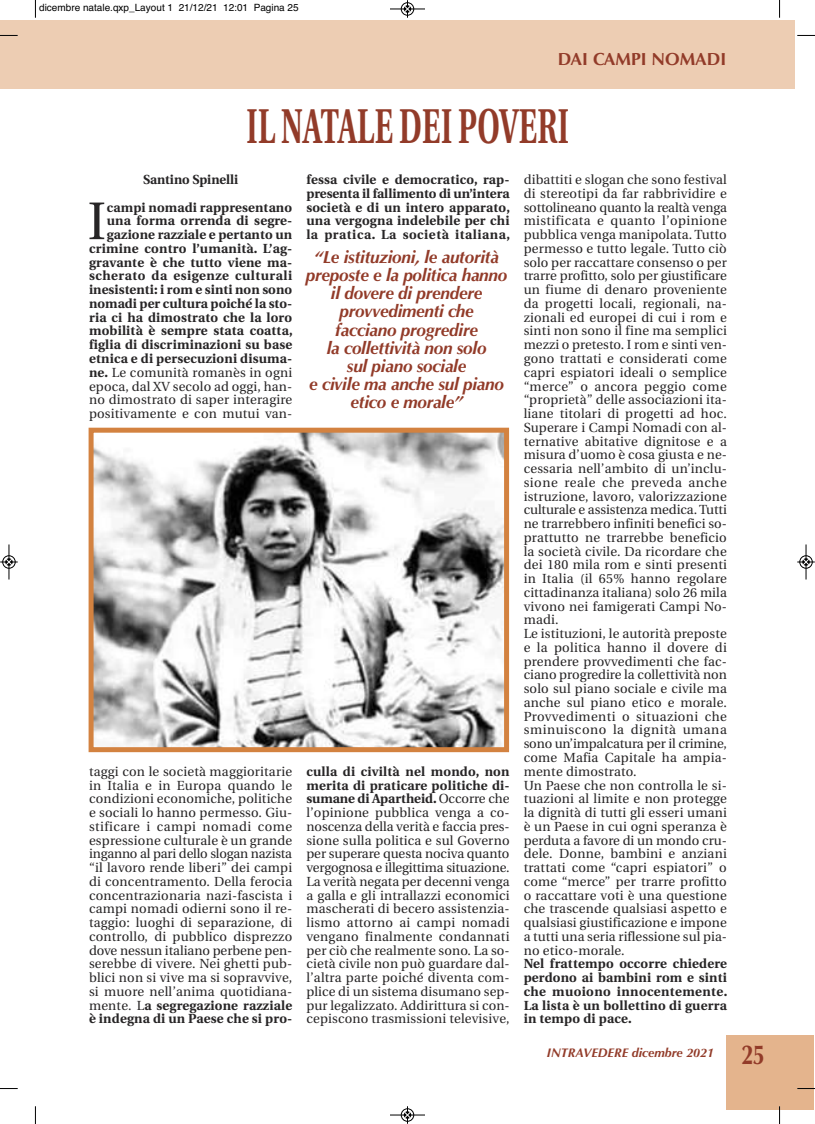
<style>
.page{position:relative;width:815px;height:1124px;background:#fff}
.page>*{position:absolute;margin:0;border:0;box-sizing:border-box;transform-origin:0 0}
.t1{font:52.88px "Utopia";color:#272526}
.t2{font:700 48.75px "Utopia";letter-spacing:.015em;color:#923b29;scale:.6 1}
.t3{font:italic 700 17.5px/18.1px "Optima";letter-spacing:-.015em;color:#923b29;text-align:center}
.t4{font:700 17.5px "Optima";color:#923b29}
.t5{font:13.12px/13.8px "Utopia";letter-spacing:.015em;color:#272526;text-align:justify}
.t6{font:700 13.12px/13.8px "Utopia";letter-spacing:.015em;color:#272526;text-align:justify}
.t7{font:italic 700 12.5px "Optima";color:#923b29}
.t8{font:10px "Helvetica";color:#000}
.s1{font-weight:400}
.s2{font-weight:700}
.s3{font-style:normal;font-size:27.5px}
</style>
<div class="page">
<div style="left:726px;top:1035px;width:88px;height:74px;background:#e4b48d"></div>
<div style="left:0;top:20px;width:794px;height:69px;background:#edcdb3"></div>
<img style="left:95px;top:433px;width:408px;height:313px">
<div style="left:89px;top:427px;width:420px;height:325px;border:5px solid #d38240"></div>
<svg style="left:35px;top:0;width:1px;height:18px"></svg>
<svg style="left:0;top:35px;width:18px;height:1px"></svg>
<svg style="left:779px;top:0;width:1px;height:18px"></svg>
<svg style="left:797px;top:35px;width:18px;height:1px"></svg>
<svg style="left:35px;top:1106px;width:1px;height:17px"></svg>
<svg style="left:0;top:1088px;width:18px;height:1px"></svg>
<svg style="left:779px;top:1106px;width:1px;height:17px"></svg>
<svg style="left:797px;top:1088px;width:18px;height:1px"></svg>
<div style="left:401px;top:2px;width:13px;height:14px;border:1px solid #fff;border-radius:50%"></div>
<hr style="left:390px;top:9px;width:35px;height:1px;background:#000">
<div style="left:401px;top:3px;width:13px;height:12px;border:1px solid #000;border-radius:50%"></div>
<svg style="left:404px;top:0;width:7px;height:18px"></svg>
<hr style="left:390px;top:1114px;width:35px;height:1px;background:#000">
<div style="left:401px;top:1108px;width:13px;height:13px;border:1px solid #000;border-radius:50%"></div>
<svg style="left:404px;top:1106px;width:7px;height:17px"></svg>
<div style="left:2px;top:555px;width:14px;height:13px;border:1px solid #fff;border-radius:50%"></div>
<hr style="left:9px;top:544px;width:1px;height:35px;background:#000">
<div style="left:3px;top:555px;width:12px;height:13px;border:1px solid #000;border-radius:50%"></div>
<svg style="left:0;top:558px;width:18px;height:7px"></svg>
<div style="left:799px;top:555px;width:14px;height:13px;border:1px solid #fff;border-radius:50%"></div>
<hr style="left:806px;top:544px;width:1px;height:35px;background:#000">
<div style="left:800px;top:555px;width:12px;height:13px;border:1px solid #000;border-radius:50%"></div>
<svg style="left:797px;top:558px;width:18px;height:7px"></svg>
<p class="t8" style="left:39px;top:4px;width:261px">dicembre natale.qxp_Layout 1 21/12/21 12:01 Pagina 25</p>
<h3 class="t4" style="left:558px;top:52px;width:170px">DAI CAMPI NOMADI</h3>
<h2 class="t2" style="left:247px;top:106px;width:539px">IL NATALE DEI POVERI</h2>
<p class="t6" style="left:143px;top:174px;width:97px">Santino Spinelli</p>
<p class="t6" style="left:89px;top:201px;width:205px;text-align:right">campi nomadi rappresentano una forma orrenda di segre&shy;gazione razziale e pertanto un crimine contro l’umanità. L’ag&shy;gravante è che tutto viene ma&shy;scherato da esigenze culturali inesistenti: i rom e sinti non sono nomadi per cultura poiché la sto&shy;ria ci ha dimostrato che la loro mobilità è sempre stata coatta, figlia di discriminazioni su base etnica e di persecuzioni disuma&shy;ne. <span class="s1">Le comunità romanès in ogni epoca, dal XV secolo ad oggi, han&shy;no dimostrato di saper interagire positivamente e con mutui van-</span></p>
<h1 class="t1" style="left:88px;top:200px;width:20px">I</h1>
<p class="t6" style="left:306px;top:174px;width:205px">fessa civile e democratico, rap&shy;presenta il fallimento di un’intera società e di un intero apparato, una vergogna indelebile per chi la pratica. La società italiana,</p>
<h3 class="t3" style="left:306px;top:250px;width:203px">“Le istituzioni, le autorità preposte e la politica hanno il dovere di prendere provvedimenti che<br>facciano progredire<br>la collettività non solo<br>sul piano sociale<br>e civile ma anche sul piano etico e morale”</h3>
<p class="t5" style="left:89px;top:765px;width:205px">taggi con le società maggioritarie in Italia e in Europa quando le condizioni economiche, politiche e sociali lo hanno permesso. Giu&shy;stificare i campi nomadi come espressione culturale è un grande inganno al pari dello slogan nazista “il lavoro rende liberi” dei campi di concentramento. Della ferocia concentrazionaria nazi-fascista i campi nomadi odierni sono il re&shy;taggio: luoghi di separazione, di controllo, di pubblico disprezzo dove nessun italiano perbene pen&shy;serebbe di vivere. Nei ghetti pub&shy;blici non si vive ma si sopravvive, si muore nell’anima quotidiana&shy;mente. L<span class="s2">a segregazione razziale è indegna di un Paese che si pro-</span></p>
<p class="t5" style="left:306px;top:765px;width:205px"><span class="s2">culla di civiltà nel mondo, non merita di praticare politiche di&shy;sumane di Apartheid.</span> Occorre che l’opinione pubblica venga a co&shy;noscenza della verità e faccia pres&shy;sione sulla politica e sul Governo per superare questa nociva quanto vergognosa e illegittima situazione.<br>La verità negata per decenni venga a galla e gli intrallazzi economici mascherati di becero assistenzia&shy;lismo attorno ai campi nomadi vengano finalmente condannati per ciò che realmente sono. La so&shy;cietà civile non può guardare dal&shy;l’altra parte poiché diventa com&shy;plice di un sistema disumano sep&shy;pur legalizzato. Addirittura si con&shy;cepiscono trasmissioni televisive,</p>
<p class="t5" style="left:524px;top:174px;width:205px;text-align:left">dibattiti e slogan che sono festival di stereotipi da far rabbrividire e sottolineano quanto la realtà venga mistificata e quanto l’opinione pubblica venga manipolata. Tutto permesso e tutto legale. Tutto ciò solo per raccattare consenso o per trarre profitto, solo per giustificare un fiume di denaro proveniente da progetti locali, regionali, na&shy;zionali ed europei di cui i rom e sinti non sono il fine ma semplici mezzi o pretesto. I rom e sinti ven&shy;gono trattati e considerati come capri espiatori ideali o semplice “merce” o ancora peggio come “proprietà” delle associazioni ita&shy;liane titolari di progetti ad hoc.<br>Superare i Campi Nomadi con al&shy;ternative abitative dignitose e a misura d’uomo è cosa giusta e ne&shy;cessaria nell’ambito di un’inclu&shy;sione reale che preveda anche istruzione, lavoro, valorizzazione culturale e assistenza medica. Tutti ne trarrebbero infiniti benefici so&shy;prattutto ne trarrebbe beneficio la società civile. Da ricordare che dei 180 mila rom e sinti presenti in Italia (il 65% hanno regolare cittadinanza italiana) solo 26 mila vivono nei famigerati Campi No&shy;madi.<br>Le istituzioni, le autorità preposte e la politica hanno il dovere di prendere provvedimenti che fac&shy;ciano progredire la collettività non solo sul piano sociale e civile ma anche sul piano etico e morale.<br>Provvedimenti o situazioni che sminuiscono la dignità umana sono un’impalcatura per il crimine, come Mafia Capitale ha ampia&shy;mente dimostrato.<br>Un Paese che non controlla le si&shy;tuazioni al limite e non protegge la dignità di tutti gli esseri umani è un Paese in cui ogni speranza è perduta a favore di un mondo cru&shy;dele. Donne, bambini e anziani trattati come “capri espiatori” o come “merce” per trarre profitto o raccattare voti è una questione che trascende qualsiasi aspetto e qualsiasi giustificazione e impone a tutti una seria riflessione sul pia&shy;no etico-morale.</p>
<p class="t6" style="left:524px;top:958px;width:205px">Nel frattempo occorre chiedere perdono ai bambini rom e sinti che muoiono innocentemente.<br>La lista è un bollettino di guerra in tempo di pace.</p>
<p class="t7" style="left:547px;top:1047px;width:220px">INTRAVEDERE dicembre 2021 <span class="s3">25</span></p>
</div>
